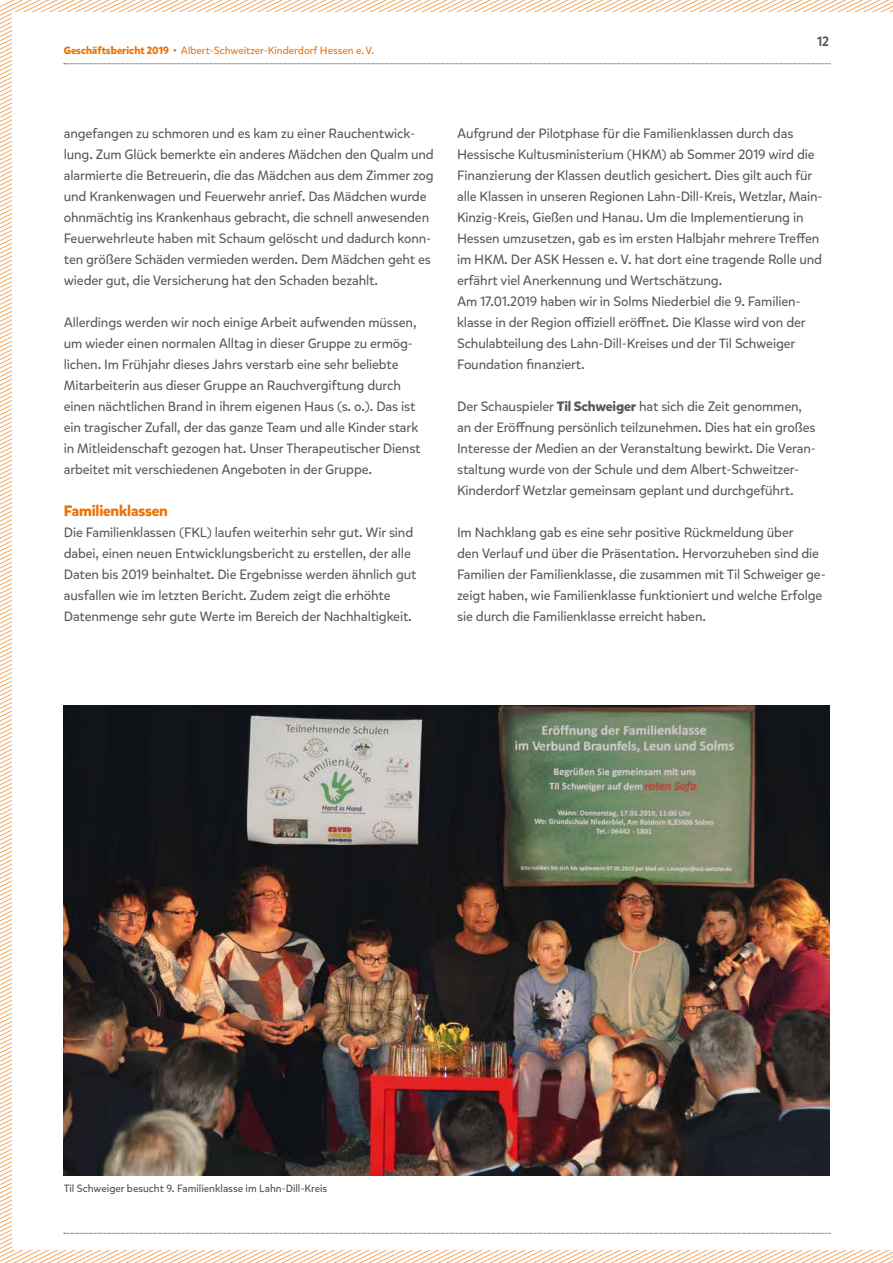
<style>
.page{position:relative;width:893px;height:1263px;background:#fff}
.page>*{position:absolute;margin:0;border:0;box-sizing:border-box;transform-origin:0 0}
.t1{font:700 15px "Mikado";letter-spacing:-.01em;color:#ec7206}
.t2{font:13.5px/21px "Mikado";letter-spacing:-.01em;color:#58585a}
.t3{font:500 13.5px "Mikado";color:#58585a}
.t4{font:10.5px "Mikado";color:#ec7206}
.t5{font:10.5px "Mikado";color:#4b4b4d}
.s1{font-weight:700}
</style>
<div class="page">
<svg style="left:64px;top:64px;width:766px;height:1px"></svg>
<svg style="left:0;top:1213px;width:893px;height:50px"></svg>
<img style="left:64px;top:705px;width:765px;height:471px">
<p class="t4" style="left:64px;top:44px;width:312px"><span class="s1">Geschäftsbericht 2019 •</span> Albert-Schweitzer-Kinderdorf Hessen e.V.</p>
<p class="t3" style="left:817px;top:33px;width:14px">12</p>
<p class="t2" style="left:64px;top:123px;width:372px">angefangen zu schmoren und es kam zu einer Rauchentwick&shy;lung. Zum Glück bemerkte ein anderes Mädchen den Qualm und alarmierte die Betreuerin, die das Mädchen aus dem Zimmer zog und Krankenwagen und Feuerwehr anrief. Das Mädchen wurde ohnmächtig ins Krankenhaus gebracht, die schnell anwesenden Feuerwehrleute haben mit Schaum gelöscht und dadurch konn&shy;ten größere Schäden vermieden werden. Dem Mädchen geht es wieder gut, die Versicherung hat den Schaden bezahlt.</p>
<p class="t2" style="left:64px;top:312px;width:358px">Allerdings werden wir noch einige Arbeit aufwenden müssen, um wieder einen normalen Alltag in dieser Gruppe zu ermög&shy;lichen. Im Frühjahr dieses Jahrs verstarb eine sehr beliebte Mitarbeiterin aus dieser Gruppe an Rauchvergiftung durch einen nächtlichen Brand in ihrem eigenen Haus (s. o.). Das ist ein tragischer Zufall, der das ganze Team und alle Kinder stark in Mitleidenschaft gezogen hat. Unser Therapeutischer Dienst arbeitet mit verschiedenen Angeboten in der Gruppe.</p>
<p class="t1" style="left:64px;top:501px;width:106px">Familienklassen</p>
<p class="t2" style="left:64px;top:522px;width:354px">Die Familienklassen (FKL) laufen weiterhin sehr gut. Wir sind dabei, einen neuen Entwicklungsbericht zu erstellen, der alle Daten bis 2019 beinhaltet. Die Ergebnisse werden ähnlich gut ausfallen wie im letzten Bericht. Zudem zeigt die erhöhte Datenmenge sehr gute Werte im Bereich der Nachhaltigkeit.</p>
<p class="t2" style="left:457px;top:123px;width:367px">Aufgrund der Pilotphase für die Familienklassen durch das Hessische Kultusministerium (HKM) ab Sommer 2019 wird die Finanzierung der Klassen deutlich gesichert. Dies gilt auch für alle Klassen in unseren Regionen Lahn-Dill-Kreis, Wetzlar, Main-Kinzig-Kreis, Gießen und Hanau. Um die Implementierung in Hessen umzusetzen, gab es im ersten Halbjahr mehrere Treffen im HKM. Der ASK Hessen e. V. hat dort eine tragende Rolle und erfährt viel Anerkennung und Wertschätzung.<br>Am 17.01.2019 haben wir in Solms Niederbiel die 9. Familien&shy;klasse in der Region offiziell eröffnet. Die Klasse wird von der Schulabteilung des Lahn-Dill-Kreises und der Til Schweiger Foundation finanziert.</p>
<p class="t2" style="left:457px;top:396px;width:360px">Der Schauspieler <span class="s1">Til Schweiger</span> hat sich die Zeit genommen, an der Eröffnung persönlich teilzunehmen. Dies hat ein großes Interesse der Medien an der Veranstaltung bewirkt. Die Veran&shy;staltung wurde von der Schule und dem Albert-Schweitzer-Kinderdorf Wetzlar gemeinsam geplant und durchgeführt.</p>
<p class="t2" style="left:457px;top:522px;width:370px">Im Nachklang gab es eine sehr positive Rückmeldung über<br>den Verlauf und über die Präsentation. Hervorzuheben sind die Familien der Familienklasse, die zusammen mit Til Schweiger ge&shy;zeigt haben, wie Familienklasse funktioniert und welche Erfolge sie durch die Familienklasse erreicht haben.</p>
<p class="t5" style="left:64px;top:1182px;width:265px">Til Schweiger besucht 9. Familienklasse im Lahn-Dill-Kreis</p>
</div>
